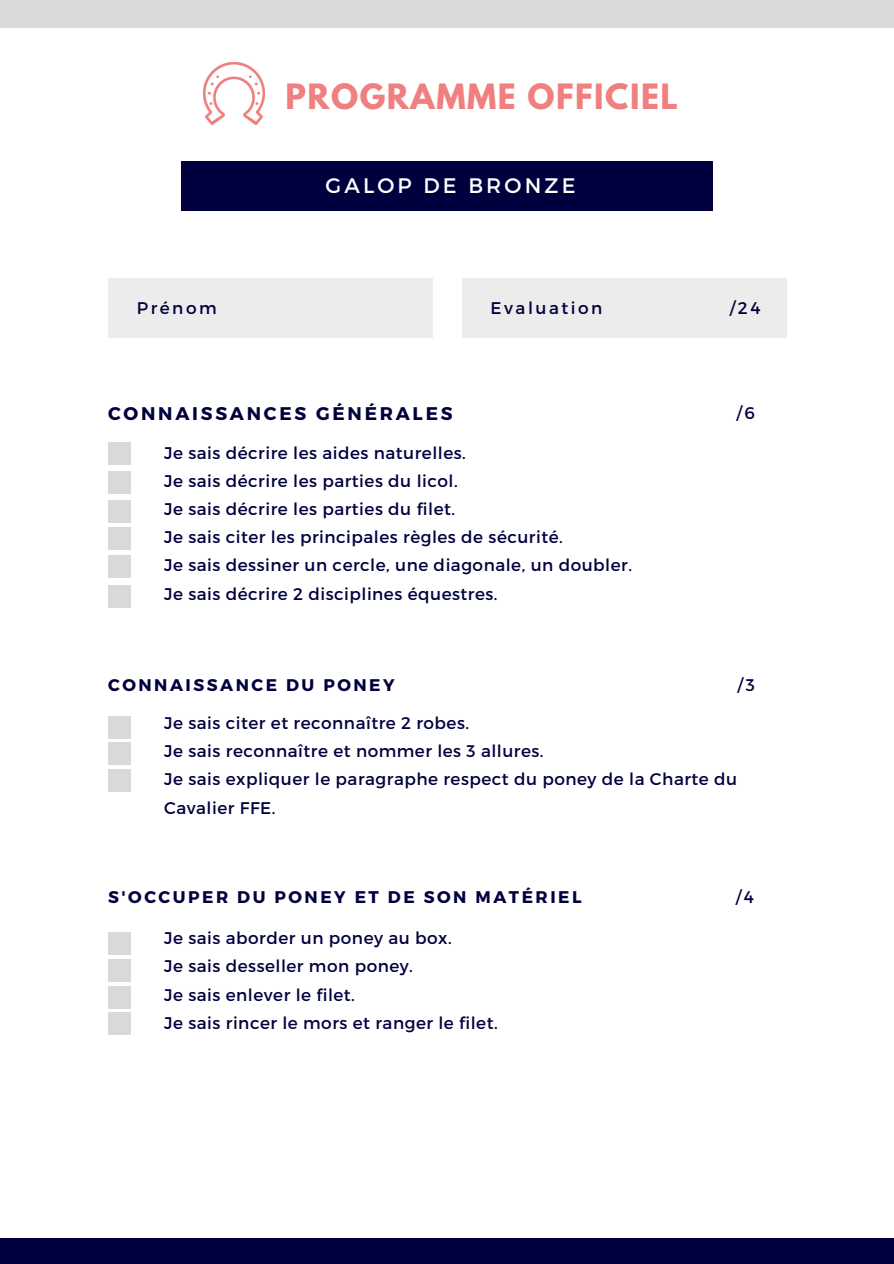
<style>
.page{position:relative;width:894px;height:1264px;background:#fff}
.page>*{position:absolute;margin:0;border:0;box-sizing:border-box;transform-origin:0 0}
.t1{font:700 30.9px "League Spartan";letter-spacing:.05em;color:#f08080}
.t2{font:21px "Montserrat";letter-spacing:.15em;color:#fff}
.t3{font:700 18.3px "Montserrat";letter-spacing:.15em;color:#00003f}
.t4{font:16.8px/28.2px "Montserrat";letter-spacing:.03em;color:#00003f}
.t5{font:700 16.8px "Montserrat";letter-spacing:.15em;color:#00003f}
.t6{font:16.8px "Montserrat";letter-spacing:.15em;color:#00003f}
</style>
<div class="page">
<div style="left:412px;top:278px;width:20px;height:59px;background:#ececec"></div>
<div style="left:128px;top:278px;width:284px;height:59px;background:#ececec"></div>
<div style="left:108px;top:278px;width:20px;height:59px;background:#ececec"></div>
<div style="left:766px;top:278px;width:20px;height:59px;background:#ececec"></div>
<div style="left:482px;top:278px;width:284px;height:59px;background:#ececec"></div>
<div style="left:462px;top:278px;width:20px;height:59px;background:#ececec"></div>
<img style="left:203px;top:63px;width:61px;height:62px">
<div style="left:181px;top:161px;width:532px;height:49px;background:#00003f"></div>
<div style="left:0;top:0;width:893px;height:27px;background:#d9d9d9"></div>
<div style="left:0;top:1237px;width:893px;height:26px;background:#00003f"></div>
<div style="left:108px;top:442px;width:23px;height:23px;background:#d9d9d9"></div>
<div style="left:108px;top:471px;width:23px;height:22px;background:#d9d9d9"></div>
<div style="left:108px;top:500px;width:23px;height:23px;background:#d9d9d9"></div>
<div style="left:108px;top:715px;width:23px;height:23px;background:#d9d9d9"></div>
<div style="left:108px;top:742px;width:23px;height:23px;background:#d9d9d9"></div>
<div style="left:108px;top:769px;width:23px;height:23px;background:#d9d9d9"></div>
<div style="left:108px;top:932px;width:23px;height:23px;background:#d9d9d9"></div>
<div style="left:108px;top:959px;width:23px;height:22px;background:#d9d9d9"></div>
<div style="left:108px;top:986px;width:23px;height:22px;background:#d9d9d9"></div>
<div style="left:108px;top:1012px;width:23px;height:23px;background:#d9d9d9"></div>
<div style="left:108px;top:527px;width:23px;height:22px;background:#d9d9d9"></div>
<div style="left:108px;top:555px;width:23px;height:23px;background:#d9d9d9"></div>
<div style="left:108px;top:585px;width:23px;height:22px;background:#d9d9d9"></div>
<p class="t1" style="left:285px;top:81px;width:394px">PROGRAMME OFFICIEL</p>
<p class="t4" style="left:137px;top:293px;width:81px">Prénom</p>
<p class="t2" style="left:325px;top:172px;width:251px">GALOP DE BRONZE</p>
<p class="t6" style="left:490px;top:297px;width:113px">Evaluation</p>
<p class="t3" style="left:108px;top:402px;width:346px">CONNAISSANCES GÉNÉRALES</p>
<p class="t4" style="left:164px;top:438px;width:303px">Je sais décrire les aides naturelles.</p>
<p class="t4" style="left:164px;top:466px;width:295px">Je sais décrire les parties du licol.</p>
<p class="t4" style="left:164px;top:494px;width:292px">Je sais décrire les parties du filet.</p>
<p class="t4" style="left:164px;top:522px;width:400px">Je sais citer les principales règles de sécurité.</p>
<p class="t4" style="left:164px;top:550px;width:469px">Je sais dessiner un cercle, une diagonale, un doubler.</p>
<p class="t4" style="left:164px;top:578px;width:335px">Je sais décrire 2 disciplines équestres.</p>
<p class="t5" style="left:108px;top:674px;width:288px">CONNAISSANCE DU PONEY</p>
<p class="t4" style="left:729px;top:293px;width:32px">/24</p>
<p class="t4" style="left:736px;top:398px;width:20px">/6</p>
<p class="t4" style="left:737px;top:670px;width:19px">/3</p>
<p class="t4" style="left:164px;top:708px;width:306px">Je sais citer et reconnaître 2 robes.</p>
<p class="t4" style="left:164px;top:736px;width:381px">Je sais reconnaître et nommer les 3 allures.</p>
<p class="t4" style="left:164px;top:764px;width:574px">Je sais expliquer le paragraphe respect du poney de la Charte du<br>Cavalier FFE.</p>
<p class="t5" style="left:108px;top:886px;width:475px">S'OCCUPER DU PONEY ET DE SON MATÉRIEL</p>
<p class="t4" style="left:164px;top:923px;width:289px">Je sais aborder un poney au box.</p>
<p class="t4" style="left:164px;top:951px;width:250px">Je sais desseller mon poney.</p>
<p class="t4" style="left:164px;top:979px;width:192px">Je sais enlever le filet.</p>
<p class="t4" style="left:164px;top:1007px;width:335px">Je sais rincer le mors et ranger le filet.</p>
<p class="t4" style="left:735px;top:882px;width:20px">/4</p>
</div>
